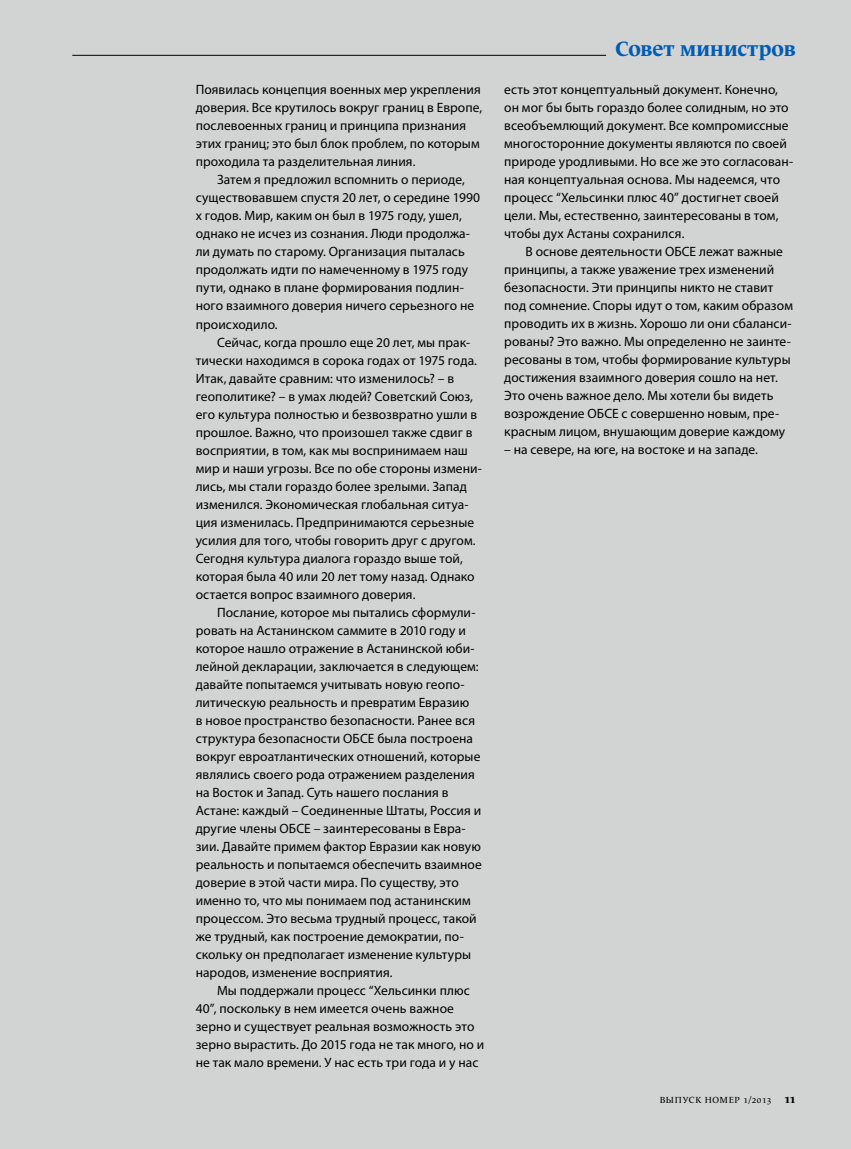
<style>
.page{position:relative;width:851px;height:1149px;background:#fff}
.page>*{position:absolute;margin:0;border:0;box-sizing:border-box;transform-origin:0 0}
.t1{font:700 21px "Le Monde Journal Cyr";color:#005cb9}
.t2{font:13.5px/18px "Myriad Pro";letter-spacing:.005em;color:#000}
.t3{font:9px "Le Monde Journal Cyr";letter-spacing:.06em;color:#000}
.s1{font-weight:700;font-size:11.25px}
</style>
<div class="page">
<div style="left:0;top:0;width:850px;height:1148px;background:#d2d4d4"></div>
<hr style="left:72px;top:55px;width:534px;height:1px;background:#000">
<p class="t2" style="left:196px;top:81px;width:288px">Появилась концепция военных мер укрепления доверия. Все крутилось вокруг границ в Европе, послевоенных границ и принципа признания этих границ; это был блок проблем, по которым проходила та разделительная линия.</p>
<p class="t2" style="left:196px;top:171px;width:286px;text-indent:21px">Затем я предложил вспомнить о периоде, существовавшем спустя 20 лет, о середине 1990 х годов. Мир, каким он был в 1975 году, ушел, однако не исчез из сознания. Люди продолжа&shy;ли думать по старому. Организация пыталась продолжать идти по намеченному в 1975 году пути, однако в плане формирования подлин&shy;ного взаимного доверия ничего серьезного не происходило.</p>
<p class="t2" style="left:196px;top:332px;width:288px;text-indent:21px">Сейчас, когда прошло еще 20 лет, мы прак&shy;тически находимся в сорока годах от 1975 года.<br>Итак, давайте сравним: что изменилось? – в геополитике? – в умах людей? Советский Союз, его культура полностью и безвозвратно ушли в прошлое. Важно, что произошел также сдвиг в восприятии, в том, как мы воспринимаем наш мир и наши угрозы. Все по обе стороны измени&shy;лись, мы стали гораздо более зрелыми. Запад изменился. Экономическая глобальная ситуа&shy;ция изменилась. Предпринимаются серьезные усилия для того, чтобы говорить друг с другом.<br>Сегодня культура диалога гораздо выше той, которая была 40 или 20 лет тому назад. Однако остается вопрос взаимного доверия.</p>
<p class="t2" style="left:196px;top:602px;width:287px;text-indent:21px">Послание, которое мы пытались сформули&shy;ровать на Астанинском саммите в 2010 году и которое нашло отражение в Астанинской юби&shy;лейной декларации, заключается в следующем: давайте попытаемся учитывать новую геопо&shy;литическую реальность и превратим Евразию<br>в новое пространство безопасности. Ранее вся структура безопасности ОБСЕ была построена вокруг евроатлантических отношений, которые являлись своего рода отражением разделения на Восток и Запад. Суть нашего послания в Астане: каждый – Соединенные Штаты, Россия и другие члены ОБСЕ – заинтересованы в Евра&shy;зии. Давайте примем фактор Евразии как новую реальность и попытаемся обеспечить взаимное доверие в этой части мира. По существу, это именно то, что мы понимаем под астанинским процессом. Это весьма трудный процесс, такой же трудный, как построение демократии, по&shy;скольку он предполагает изменение культуры народов, изменение восприятия.</p>
<p class="t2" style="left:196px;top:980px;width:290px;text-indent:21px">Мы поддержали процесс “Хельсинки плюс 40”, поскольку в нем имеется очень важное зерно и существует реальная возможность это зерно вырастить. До 2015 года не так много, но и не так мало времени. У нас есть три года и у нас</p>
<h1 class="t1" style="left:615px;top:36px;width:182px">Совет министров</h1>
<p class="t2" style="left:504px;top:80px;width:290px">есть этот концептуальный документ. Конечно, он мог бы быть гораздо более солидным, но это всеобъемлющий документ. Все компромиссные многосторонние документы являются по своей природе уродливыми. Но все же это согласован&shy;ная концептуальная основа. Мы надеемся, что процесс “Хельсинки плюс 40” достигнет своей цели. Мы, естественно, заинтересованы в том, чтобы дух Астаны сохранился.</p>
<p class="t2" style="left:504px;top:242px;width:290px;text-indent:21px">В основе деятельности ОБСЕ лежат важные принципы, а также уважение трех изменений безопасности. Эти принципы никто не ставит под сомнение. Споры идут о том, каким образом проводить их в жизнь. Хорошо ли они сбаланси&shy;рованы? Это важно. Мы определенно не заинте&shy;ресованы в том, чтобы формирование культуры достижения взаимного доверия сошло на нет.<br>Это очень важное дело. Мы хотели бы видеть возрождение ОБСЕ с совершенно новым, пре&shy;красным лицом, внушающим доверие каждому</p>
<p class="t2" style="left:504px;top:440px;width:255px">– на севере, на юге, на востоке и на западе.</p>
<p class="t3" style="left:659px;top:1093px;width:54px">Выпуск номер</p>
<p class="t3" style="left:743px;top:1093px;width:54px">1/2013 <span class="s1">11</span></p>
</div>
